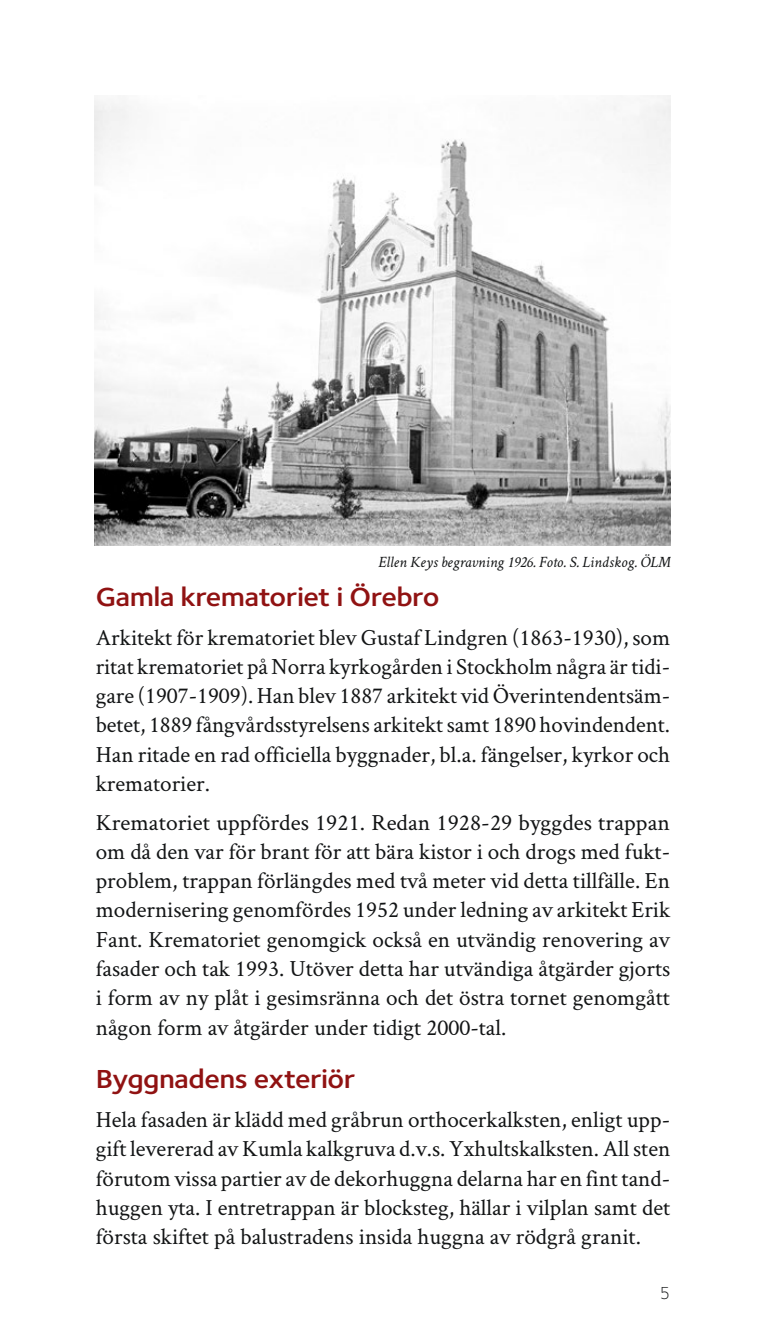
<style>
.page{position:relative;width:766px;height:1340px;background:#fff}
.page>*{position:absolute;margin:0;border:0;box-sizing:border-box;transform-origin:0 0}
.t1{font:600 27px "Foundry Sterling";letter-spacing:-.02em;color:#901212;scale:1.1 1}
.t2{font:23.18px/29.2px "Crimson Text";color:#121415;text-align:justify}
.t3{font:300 18px "Foundry Sterling";color:#121415}
.t4{font:italic 15.75px "Crimson Text";color:#121415}
</style>
<div class="page">
<img style="left:94px;top:96px;width:576px;height:449px">
<p class="t4" style="left:378px;top:552px;width:293px">Ellen Keys begravning 1926. Foto. S. Lindskog. ÖLM</p>
<p class="t1" style="left:96px;top:580px;width:314px">Gamla krematoriet i Örebro</p>
<p class="t2" style="left:96px;top:621px;width:576px">Arkitekt för krematoriet blev Gustaf Lindgren (1863-1930), som ritat krematoriet på Norra kyrkogården i Stockholm några är tidi&shy;gare (1907-1909). Han blev 1887 arkitekt vid Överintendentsäm&shy;betet, 1889 fångvårdsstyrelsens arkitekt samt 1890 hovindendent.<br>Han ritade en rad officiella byggnader, bl.a. fängelser, kyrkor och krematorier.</p>
<p class="t2" style="left:96px;top:806px;width:576px">Krematoriet uppfördes 1921. Redan 1928-29 byggdes trappan om då den var för brant för att bära kistor i och drogs med fukt&shy;problem, trappan förlängdes med två meter vid detta tillfälle. En modernisering genomfördes 1952 under ledning av arkitekt Erik Fant. Krematoriet genomgick också en utvändig renovering av fasader och tak 1993. Utöver detta har utvändiga åtgärder gjorts i form av ny plåt i gesimsränna och det östra tornet genomgått någon form av åtgärder under tidigt 2000-tal.</p>
<p class="t1" style="left:96px;top:1063px;width:238px">Byggnadens exteriör</p>
<p class="t2" style="left:96px;top:1104px;width:576px">Hela fasaden är klädd med gråbrun orthocerkalksten, enligt upp&shy;gift levererad av Kumla kalkgruva d.v.s. Yxhultskalksten. All sten förutom vissa partier av de dekorhuggna delarna har en fint tand&shy;huggen yta. I entretrappan är blocksteg, hällar i vilplan samt det första skiftet på balustradens insida huggna av rödgrå granit.</p>
<p class="t3" style="left:659px;top:1282px;width:12px">5</p>
</div>
